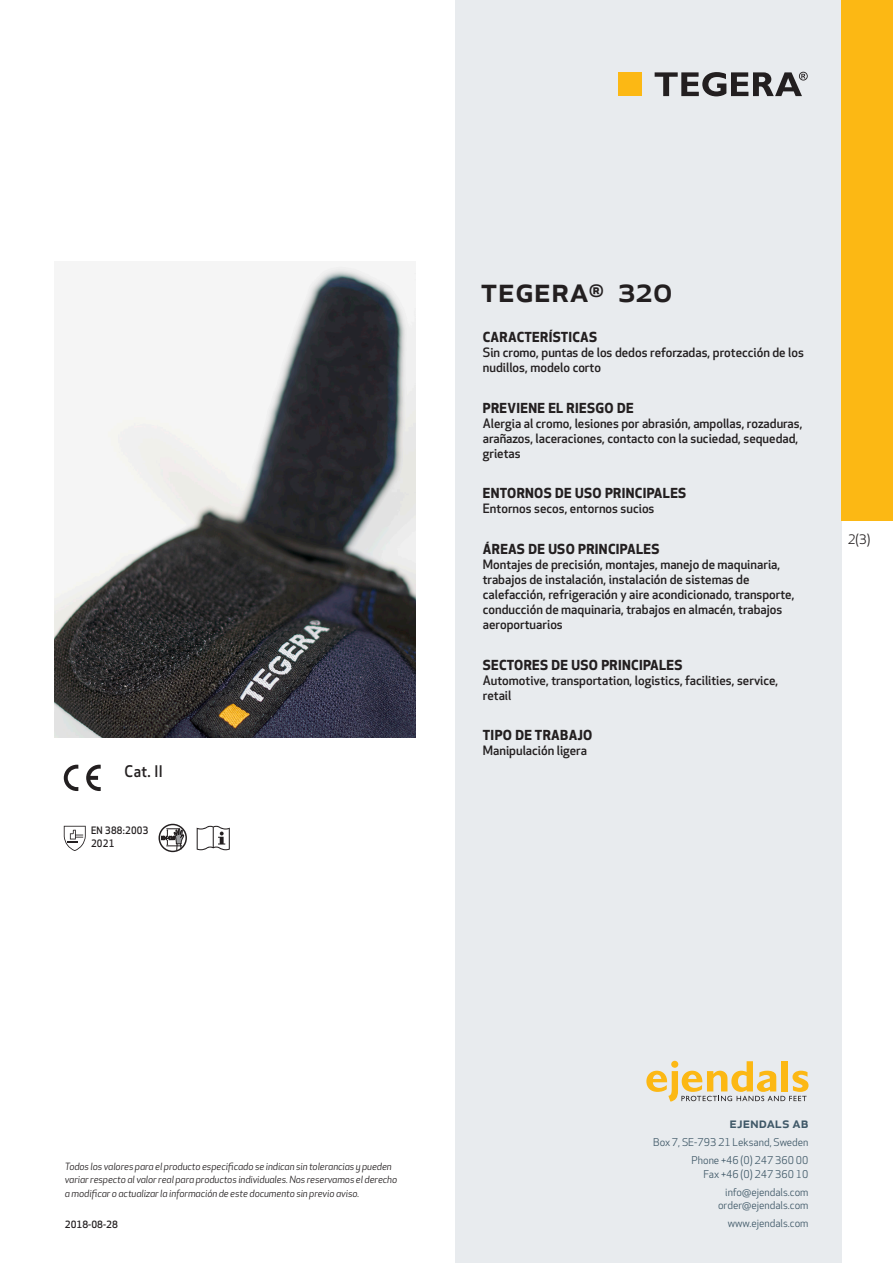
<style>
.page{position:relative;width:893px;height:1263px;background:#fff}
.page>*{position:absolute;margin:0;border:0;box-sizing:border-box;transform-origin:0 0}
.prodname{font:500 34.5px "Apex New";color:#231f20}
.Artikel{font:500 15.6px "Apex New";color:#231f20;scale:.95 1}
.t1{font:500 15px "Apex New";color:#405968}
.Funktion_body{font:700 13.5px "Apex New";letter-spacing:.025em;color:#231f20}
.t2{font:12.75px "Apex New";color:#231f20}
.Funktion_body-2{font:500 12.6px/15px "Apex New";color:#231f20}
.t3{font:10.5px/18px "Apex New";color:#405968;text-align:right}
.Artikel-2{font:500 10.05px/13.2px "Apex New";color:#231f20;scale:.95 1}
.t4{font:italic 9.75px/13.5px "Apex New";letter-spacing:-.01em;color:#231f20}
.Sidfot_datum{font:500 9.75px "Apex New";color:#231f20}
</style>
<div class="page">
<div style="left:455px;top:0;width:387px;height:1263px;background:#e8ebee"></div>
<svg style="left:646px;top:1061px;width:162px;height:40px"></svg>
<div style="left:842px;top:0;width:51px;height:520px;background:#fcb814"></div>
<div style="left:618px;top:72px;width:24px;height:24px;background:#fcb814"></div>
<svg style="left:655px;top:72px;width:153px;height:24px"></svg>
<svg style="left:86px;top:765px;width:15px;height:26px"></svg>
<svg style="left:64px;top:765px;width:14px;height:26px"></svg>
<svg style="left:64px;top:826px;width:22px;height:25px"></svg>
<svg style="left:161px;top:824px;width:23px;height:26px"></svg>
<div style="left:159px;top:824px;width:28px;height:28px;border:1px solid #231f20;border-radius:50%"></div>
<svg style="left:197px;top:826px;width:33px;height:24px"></svg>
<img style="left:54px;top:266px;width:361px;height:472px">
<p class="Artikel" style="left:125px;top:761px;width:42px">Cat. II</p>
<p class="Artikel-2" style="left:91px;top:823px;width:62px">EN 388:2003<br>2021</p>
<p class="prodname" style="left:480px;top:266px;width:194px">TEGERA<sup>®</sup> 320</p>
<p class="Funktion_body" style="left:483px;top:327px;width:116px">CARACTERÍSTICAS</p>
<p class="Funktion_body-2" style="left:483px;top:345px;width:323px">Sin cromo, puntas de los dedos reforzadas, protección de los nudillos, modelo corto</p>
<p class="Funktion_body" style="left:483px;top:398px;width:152px">PREVIENE EL RIESGO DE</p>
<p class="Funktion_body-2" style="left:483px;top:415px;width:321px">Alergia al cromo, lesiones por abrasión, ampollas, rozaduras, arañazos, laceraciones, contacto con la suciedad, sequedad, grietas</p>
<p class="Funktion_body" style="left:483px;top:483px;width:205px">ENTORNOS DE USO PRINCIPALES</p>
<p class="Funktion_body-2" style="left:483px;top:501px;width:173px">Entornos secos, entornos sucios</p>
<p class="Funktion_body" style="left:483px;top:539px;width:178px">ÁREAS DE USO PRINCIPALES</p>
<p class="Funktion_body-2" style="left:483px;top:556px;width:313px">Montajes de precisión, montajes, manejo de maquinaria, trabajos de instalación, instalación de sistemas de calefacción, refrigeración y aire acondicionado, transporte, conducción de maquinaria, trabajos en almacén, trabajos aeroportuarios</p>
<p class="Funktion_body" style="left:483px;top:655px;width:201px">SECTORES DE USO PRINCIPALES</p>
<p class="Funktion_body-2" style="left:483px;top:672px;width:297px">Automotive, transportation, logistics, facilities, service, retail</p>
<p class="Funktion_body" style="left:483px;top:725px;width:111px">TIPO DE TRABAJO</p>
<p class="Funktion_body-2" style="left:483px;top:743px;width:106px">Manipulación ligera</p>
<p class="t2" style="left:848px;top:531px;width:24px">2(3)</p>
<p class="t4" style="left:65px;top:1159px;width:334px">Todos los valores para el producto especificado se indican sin tolerancias y pueden variar respecto al valor real para productos individuales. Nos reservamos el derecho a modificar o actualizar la información de este documento sin previo aviso.</p>
<p class="Sidfot_datum" style="left:65px;top:1218px;width:54px">2018-08-28</p>
<p class="t1" style="left:729px;top:1113px;width:80px">ejendals ab</p>
<p class="t3" style="left:653px;top:1133px;width:157px">Box 7, SE-793 21 Leksand, Sweden<br>Phone +46 (0) 247 360 00</p>
<p class="t3" style="left:703px;top:1165px;width:107px">Fax +46 (0) 247 360 10 info@ejendals.com</p>
<p class="t3" style="left:718px;top:1196px;width:92px">order@ejendals.com</p>
<p class="t3" style="left:728px;top:1215px;width:82px">www.ejendals.com</p>
</div>
